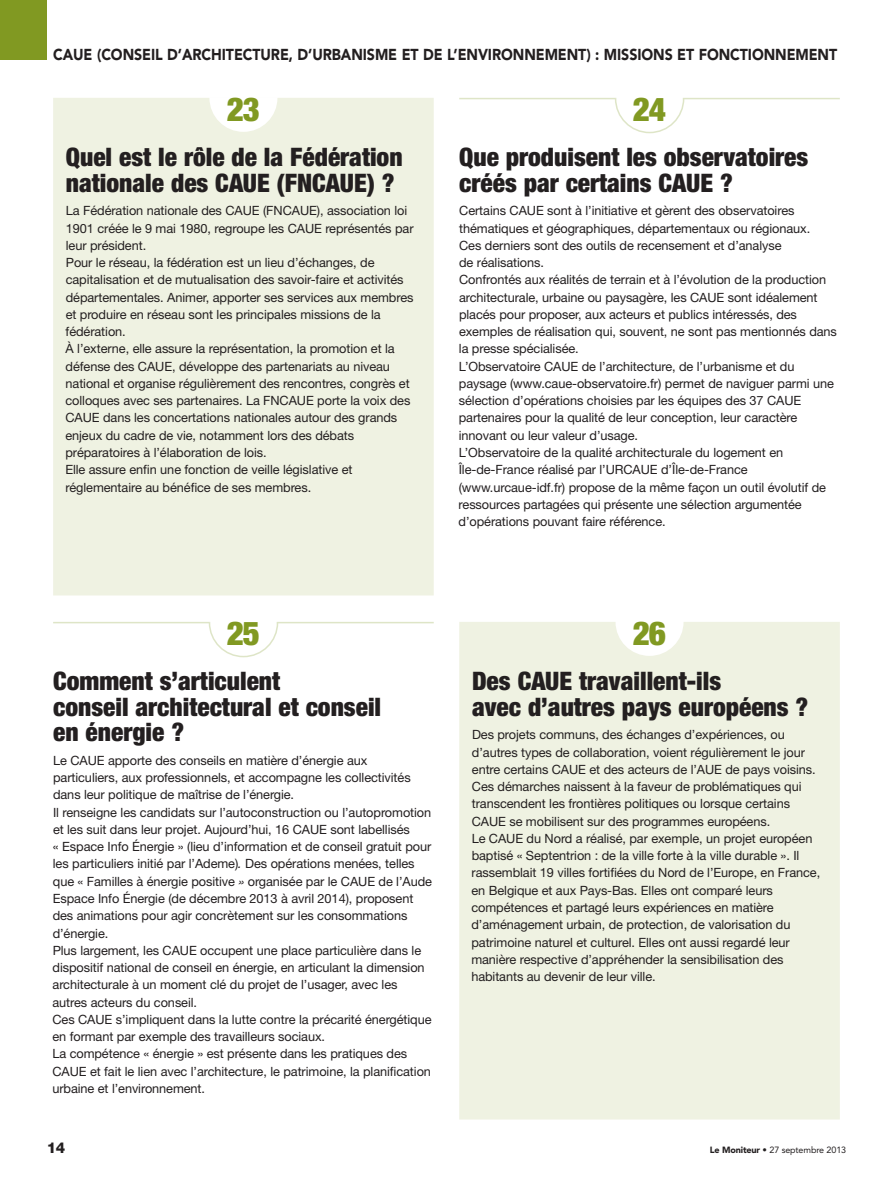
<style>
.page{position:relative;width:893px;height:1191px;background:#fff}
.page>*{position:absolute;margin:0;border:0;box-sizing:border-box;transform-origin:0 0}
.t1{font:900 condensed 33px "Helvetica Neue";letter-spacing:-.035em;color:#819922}
.t2{font:900 condensed 25.5px/25.5px "Helvetica Neue";color:#231f20}
.t3{font:900 15.75px "Avenir";letter-spacing:.195em;color:#231f20;scale:.9 1}
.t4{font:800 15px "Helvetica Neue";color:#231f20}
.t5{font:12.75px/17.2px "Helvetica Neue";letter-spacing:-.005em;color:#231f20}
.t6{font:9px "Avenir";letter-spacing:-.015em;color:#231f20}
.s1{font-style:italic}
.s2{font-weight:900}
</style>
<div class="page">
<div style="left:0;top:0;width:47px;height:60px;background:#819922"></div>
<div style="left:53px;top:98px;width:381px;height:497px;background:#eff2e2"></div>
<hr style="left:53px;top:622px;width:157px;height:1px;background:#dee5c7">
<svg style="left:208px;top:622px;width:71px;height:36px"></svg>
<hr style="left:277px;top:622px;width:157px;height:1px;background:#dee5c7">
<hr style="left:459px;top:98px;width:157px;height:1px;background:#dee5c7">
<svg style="left:614px;top:98px;width:71px;height:36px"></svg>
<hr style="left:683px;top:98px;width:157px;height:1px;background:#dee5c7">
<div style="left:459px;top:622px;width:381px;height:497px;background:#eff2e2"></div>
<p class="t3" style="left:53px;top:45px;width:365px">CAUE (CONSEIL D’ARCHITEC TU RE, D’U RBANISME</p>
<p class="t3" style="left:402px;top:45px;width:153px">ET DE L’ENVIRONNEME</p>
<p class="t3" style="left:567px;top:45px;width:248px">NT) : MISSIONS ET FONCTIONNEME</p>
<p class="t3" style="left:818px;top:45px;width:21px">NT</p>
<h1 class="t1" style="left:227px;top:89px;width:35px">23</h1>
<h2 class="t2" style="left:66px;top:144px;width:338px">Quel est le rôle de la Fédération nationale des CAUE (FNCAUE) ?</h2>
<p class="t5" style="left:65px;top:202px;width:350px">La Fédération nationale des CAUE (FNCAUE), association loi 1901 créée le 9 mai 1980, regroupe les CAUE représentés par leur président.<br>Pour le réseau, la fédération est un lieu d’échanges, de capitalisation et de mutualisation des savoir-faire et activités départementales. Animer, apporter ses services aux membres et produire en réseau sont les principales missions de la fédération.<br>À l’externe, elle assure la représentation, la promotion et la défense des CAUE, développe des partenariats au niveau national et organise régulièrement des rencontres, congrès et colloques avec ses partenaires. La FNCAUE porte la voix des CAUE dans les concertations nationales autour des grands enjeux du cadre de vie, notamment lors des débats préparatoires à l’élaboration de lois.<br>Elle assure enfin une fonction de veille législative et réglementaire au bénéfice de ses membres.</p>
<h1 class="t1" style="left:633px;top:89px;width:35px">24</h1>
<h2 class="t2" style="left:459px;top:144px;width:351px">Que produisent les observatoires créés par certains CAUE ?</h2>
<p class="t5" style="left:459px;top:202px;width:380px">Certains CAUE sont à l’initiative et gèrent des observatoires thématiques et géographiques, départementaux ou régionaux.<br>Ces derniers sont des outils de recensement et d’analyse<br>de réalisations.<br>Confrontés aux réalités de terrain et à l’évolution de la production architecturale, urbaine ou paysagère, les CAUE sont idéalement placés pour proposer, aux acteurs et publics intéressés, des exemples de réalisation qui, souvent, ne sont pas mentionnés dans la presse spécialisée.<br>L’Observatoire CAUE de l’architecture, de l’urbanisme et du paysage (www.caue-observatoire.fr) permet de naviguer parmi une sélection d’opérations choisies par les équipes des 37 CAUE partenaires pour la qualité de leur conception, leur caractère innovant ou leur valeur d’usage.<br>L’Observatoire de la qualité architecturale du logement en Île‑de‑France réalisé par l’URCAUE d’Île-de-France (www.urcaue‑idf.fr) propose de la même façon un outil évolutif de ressources partagées qui présente une sélection argumentée d’opérations pouvant faire référence.</p>
<h1 class="t1" style="left:227px;top:613px;width:35px">25</h1>
<h2 class="t2" style="left:53px;top:668px;width:330px">Comment s’articulent<br>conseil architectural et conseil en énergie ?</h2>
<p class="t5" style="left:52px;top:751px;width:381px">Le CAUE apporte des conseils en matière d’énergie aux particuliers, aux professionnels, et accompagne les collectivités dans leur politique de maîtrise de l’énergie.<br>Il renseigne les candidats sur l’autoconstruction ou l’autopromotion et les suit dans leur projet. Aujourd’hui, 16 CAUE sont labellisés<br>« Espace Info Énergie » (lieu d’information et de conseil gratuit pour les particuliers initié par l’Ademe)<span class="s1">.</span> Des opérations menées, telles que « Familles à énergie positive <span class="s1">»</span> organisée par le CAUE de l’Aude Espace Info Énergie (de décembre 2013 à avril 2014), proposent des animations pour agir concrètement sur les consommations d’énergie.<br>Plus largement, les CAUE occupent une place particulière dans le dispositif national de conseil en énergie, en articulant la dimension architecturale à un moment clé du projet de l’usager, avec les autres acteurs du conseil.<br>Ces CAUE s’impliquent dans la lutte contre la précarité énergétique en formant par exemple des travailleurs sociaux.<br>La compétence « énergie » est présente dans les pratiques des CAUE et fait le lien avec l’architecture, le patrimoine, la planification urbaine et l’environnement.</p>
<h1 class="t1" style="left:633px;top:613px;width:35px">26</h1>
<h2 class="t2" style="left:472px;top:668px;width:338px">Des CAUE travaillent-ils<br>avec d’autres pays européens ?</h2>
<p class="t5" style="left:471px;top:726px;width:350px">Des projets communs, des échanges d’expériences, ou d’autres types de collaboration, voient régulièrement le jour entre certains CAUE et des acteurs de l’AUE de pays voisins.<br>Ces démarches naissent à la faveur de problématiques qui transcendent les frontières politiques ou lorsque certains CAUE se mobilisent sur des programmes européens.<br>Le CAUE du Nord a réalisé, par exemple, un projet européen baptisé « Septentrion : de la ville forte à la ville durable ». Il rassemblait 19 villes fortifiées du Nord de l’Europe, en France, en Belgique et aux Pays-Bas. Elles ont comparé leurs compétences et partagé leurs expériences en matière d’aménagement urbain, de protection, de valorisation du patrimoine naturel et culturel. Elles ont aussi regardé leur manière respective d’appréhender la sensibilisation des habitants au devenir de leur ville.</p>
<p class="t4" style="left:47px;top:1139px;width:20px">14</p>
<p class="t6" style="left:710px;top:1144px;width:138px"><span class="s2">LE MONITEUR</span> • 27 septembre 2013</p>
</div>
